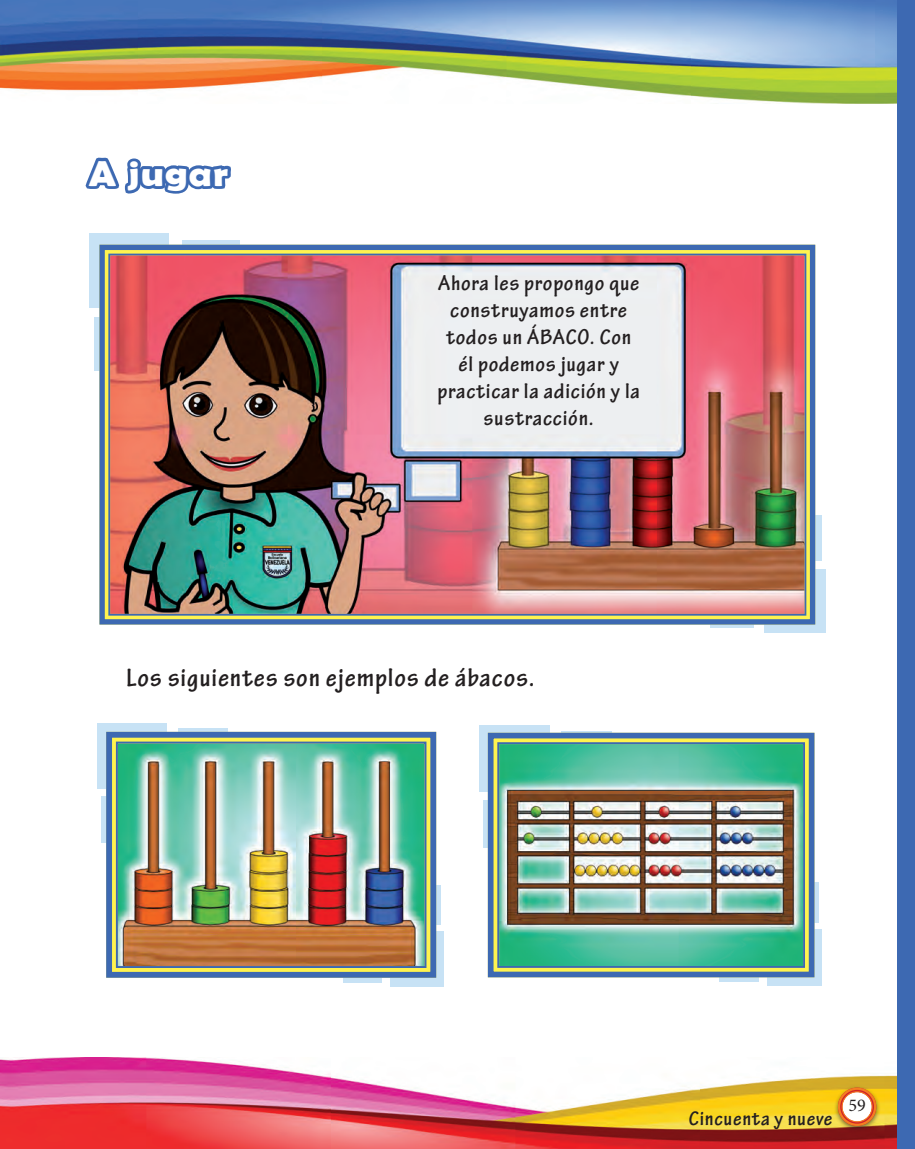
<style>
.page{position:relative;width:915px;height:1149px;background:#fff}
.page>*{position:absolute;margin:0;border:0;box-sizing:border-box;transform-origin:0 0}
.subtitulo{font:700 36px "Berlin Sans FB Demi";letter-spacing:.03em;color:#fff;scale:1.1 1}
.texto{font:700 condensed 27px "Tekton Pro";letter-spacing:.03em;color:#231f20;scale:1.1 1}
.t1{font:700 condensed 22.5px/27px "Tekton Pro";letter-spacing:.03em;color:#231f20;text-align:center;scale:1.1 1}
.texto-2{font:700 condensed 21px "Tekton Pro";letter-spacing:.03em;color:#231f20;scale:1.1 1}
.t2{font:18px "Minion Pro";color:#231f20}
</style>
<div class="page">
<img style="left:0;top:1057px;width:897px;height:91px">
<img style="left:0;top:0;width:897px;height:103px">
<div style="left:897px;top:0;width:17px;height:1148px;background:#3d69b2"></div>
<div style="left:833px;top:1084px;width:47px;height:47px;background:#231f20;opacity:.6"></div>
<svg style="left:839px;top:1089px;width:34px;height:34px"></svg>
<div style="left:837px;top:1087px;width:38px;height:38px;border:4px solid #d1232a;border-radius:50%"></div>
<div style="left:837px;top:1087px;width:38px;height:38px;border:2px solid #f47d21;border-radius:50%"></div>
<div style="left:841px;top:1090px;width:31px;height:31px;border:1px solid #f47d21;border-radius:50%"></div>
<svg style="left:85px;top:157px;width:146px;height:37px"></svg>
<div style="left:89px;top:233px;width:80px;height:75px;background:#c7e2f5"></div>
<div style="left:94px;top:317px;width:57px;height:54px;background:#c7e2f5"></div>
<div style="left:182px;top:240px;width:57px;height:53px;background:#c7e2f5"></div>
<div style="left:764px;top:569px;width:61px;height:64px;background:#c7e2f5"></div>
<div style="left:778px;top:515px;width:43px;height:46px;background:#c7e2f5"></div>
<div style="left:478px;top:725px;width:71px;height:66px;background:#c7e2f5"></div>
<div style="left:482px;top:799px;width:51px;height:48px;background:#c7e2f5"></div>
<div style="left:766px;top:929px;width:55px;height:56px;background:#c7e2f5"></div>
<div style="left:779px;top:881px;width:39px;height:41px;background:#c7e2f5"></div>
<div style="left:719px;top:940px;width:39px;height:41px;background:#c7e2f5"></div>
<img style="left:485px;top:729px;width:332px;height:250px">
<div style="left:497px;top:742px;width:307px;height:225px;border:2px solid #3d69b2"></div>
<div style="left:390px;top:931px;width:53px;height:55px;background:#c7e2f5"></div>
<div style="left:402px;top:884px;width:38px;height:40px;background:#c7e2f5"></div>
<div style="left:343px;top:942px;width:38px;height:40px;background:#c7e2f5"></div>
<div style="left:97px;top:722px;width:70px;height:66px;background:#c7e2f5"></div>
<div style="left:101px;top:796px;width:50px;height:46px;background:#c7e2f5"></div>
<img style="left:103px;top:728px;width:336px;height:252px">
<div style="left:116px;top:741px;width:310px;height:226px;border:2px solid #3d69b2"></div>
<img style="left:99px;top:242px;width:717px;height:385px">
<div style="left:108px;top:253px;width:698px;height:362px;border:2px solid #3d69b2"></div>
<p class="subtitulo" style="left:89px;top:152px;width:128px">A jugar</p>
<p class="t1" style="left:437px;top:269px;width:185px">Ahora les propongo que construyamos entre todos un ÁBACO. Con él podemos jugar y practicar la adición y la sustracción.</p>
<p class="texto" style="left:126px;top:662px;width:373px">Los siguientes son ejemplos de ábacos.</p>
<p class="texto-2" style="left:688px;top:1106px;width:132px">Cincuenta y nueve</p>
<p class="t2" style="left:848px;top:1093px;width:19px">59</p>
</div>
